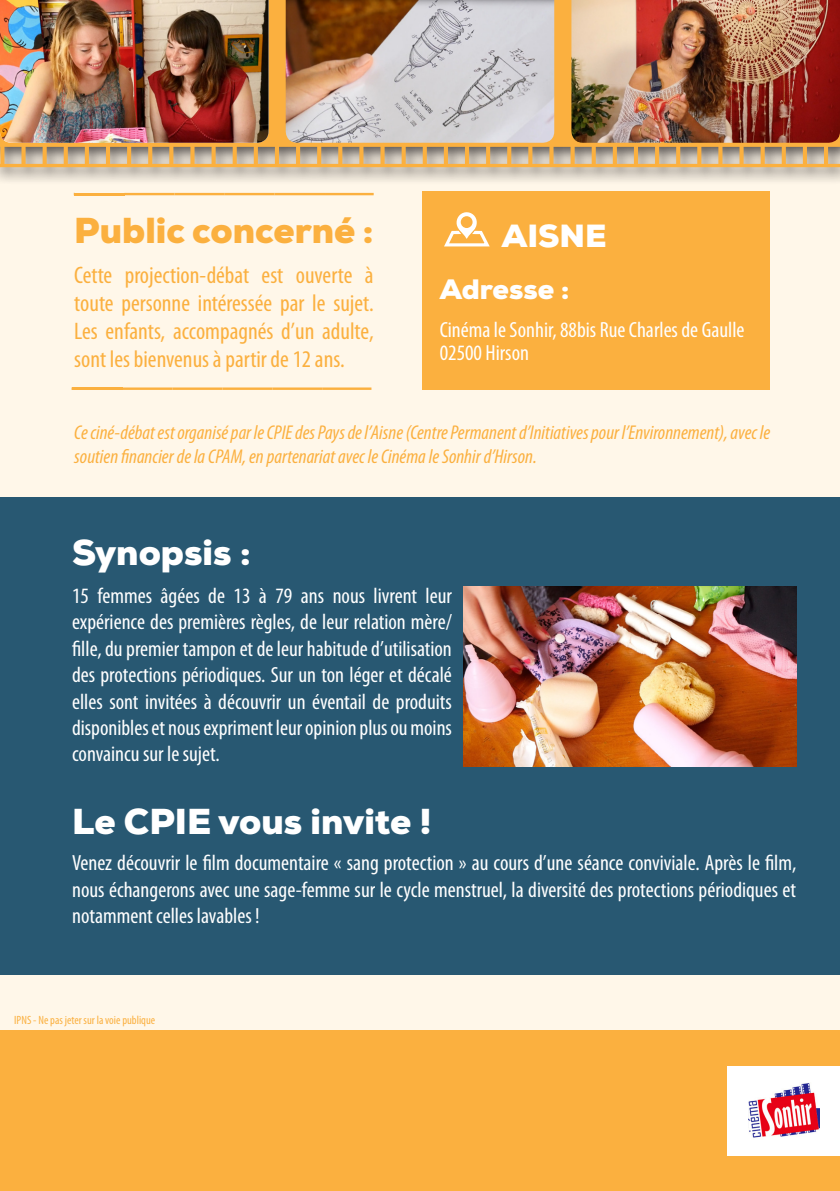
<style>
.page{position:relative;width:840px;height:1191px;background:#fff}
.page>*{position:absolute;margin:0;border:0;box-sizing:border-box;transform-origin:0 0}
.t1{font:900 36px "Nexa";color:#fff}
.t2{font:900 36px "Nexa";color:#fbb03f}
.t3{font:900 32px "Nexa";color:#fff}
.t4{font:900 28px "Nexa";color:#fff}
.t5{font:condensed 24px/28px "Myriad Pro";color:#fbb03f;text-align:justify}
.t6{font:condensed 22px/26.4px "Myriad Pro";color:#fff;text-align:justify}
.t7{font:italic condensed 20px/24px "Myriad Pro";color:#fbb03f}
.t8{font:condensed 12px "Myriad Pro";color:#fbb03f}
</style>
<div class="page">
<div style="left:0;top:0;width:839px;height:1191px;background:#fff7e9"></div>
<div style="left:0;top:1030px;width:839px;height:161px;background:#fbb03f"></div>
<div style="left:422px;top:192px;width:347px;height:198px;background:#fbb03f"></div>
<div style="left:0;top:497px;width:839px;height:477px;background:#285872"></div>
<svg style="left:444px;top:212px;width:46px;height:35px"></svg>
<svg style="left:124px;top:193px;width:249px;height:2px"></svg>
<hr style="left:74px;top:193px;width:50px;height:2px;background:#fbb03f">
<svg style="left:122px;top:387px;width:249px;height:3px"></svg>
<hr style="left:72px;top:387px;width:50px;height:3px;background:#fbb03f">
<div style="left:727px;top:1065px;width:112px;height:90px;background:#fff"></div>
<div style="left:0;top:0;width:839px;height:184px;background:#231f20;opacity:.75"></div>
<svg style="left:0;top:0;width:839px;height:167px;background:#d5aa6a"></svg>
<img style="left:0;top:0;width:268px;height:143px">
<img style="left:285px;top:0;width:269px;height:143px">
<img style="left:571px;top:0;width:268px;height:143px">
<img style="left:463px;top:586px;width:333px;height:180px">
<img style="left:748px;top:1083px;width:70px;height:55px">
<h1 class="t2" style="left:74px;top:207px;width:301px">Public concerné :</h1>
<p class="t5" style="left:74px;top:260px;width:301px">Cette projection-débat est ouverte à toute personne intéressée par le sujet.<br>Les enfants, accompagnés d’un adulte, sont les bienvenus à partir de 12 ans.</p>
<h2 class="t3" style="left:501px;top:215px;width:106px">AISNE</h2>
<p class="t4" style="left:439px;top:271px;width:131px">Adresse :</p>
<p class="t6" style="left:439px;top:318px;width:306px;line-height:23.4px">Cinéma le Sonhir, 88bis Rue Charles de Gaulle<br>02500 Hirson</p>
<p class="t7" style="left:74px;top:420px;width:697px">Ce ciné-débat est organisé par le CPIE des Pays de l’Aisne (Centre Permanent d’Initiatives pour l’Environnement), avec le soutien financier de la CPAM, en partenariat avec le Cinéma le Sonhir d’Hirson.</p>
<h1 class="t1" style="left:72px;top:529px;width:180px">Synopsis :</h1>
<p class="t6" style="left:72px;top:582px;width:381px">15 femmes âgées de 13 à 79 ans nous livrent leur expérience des premières règles, de leur relation mère/ fille, du premier tampon et de leur habitude d’utilisation des protections périodiques. Sur un ton léger et décalé elles sont invitées à découvrir un éventail de produits disponibles et nous expriment leur opinion plus ou moins convaincu sur le sujet.</p>
<h1 class="t1" style="left:72px;top:798px;width:360px">Le CPIE vous invite !</h1>
<p class="t6" style="left:72px;top:849px;width:725px">Venez découvrir le film documentaire « sang protection » au cours d’une séance conviviale. Après le film, nous échangerons avec une sage-femme sur le cycle menstruel, la diversité des protections périodiques et notamment celles lavables !</p>
<p class="t8" style="left:14px;top:1012px;width:142px">IPNS - Ne pas jeter sur la voie publique</p>
</div>
